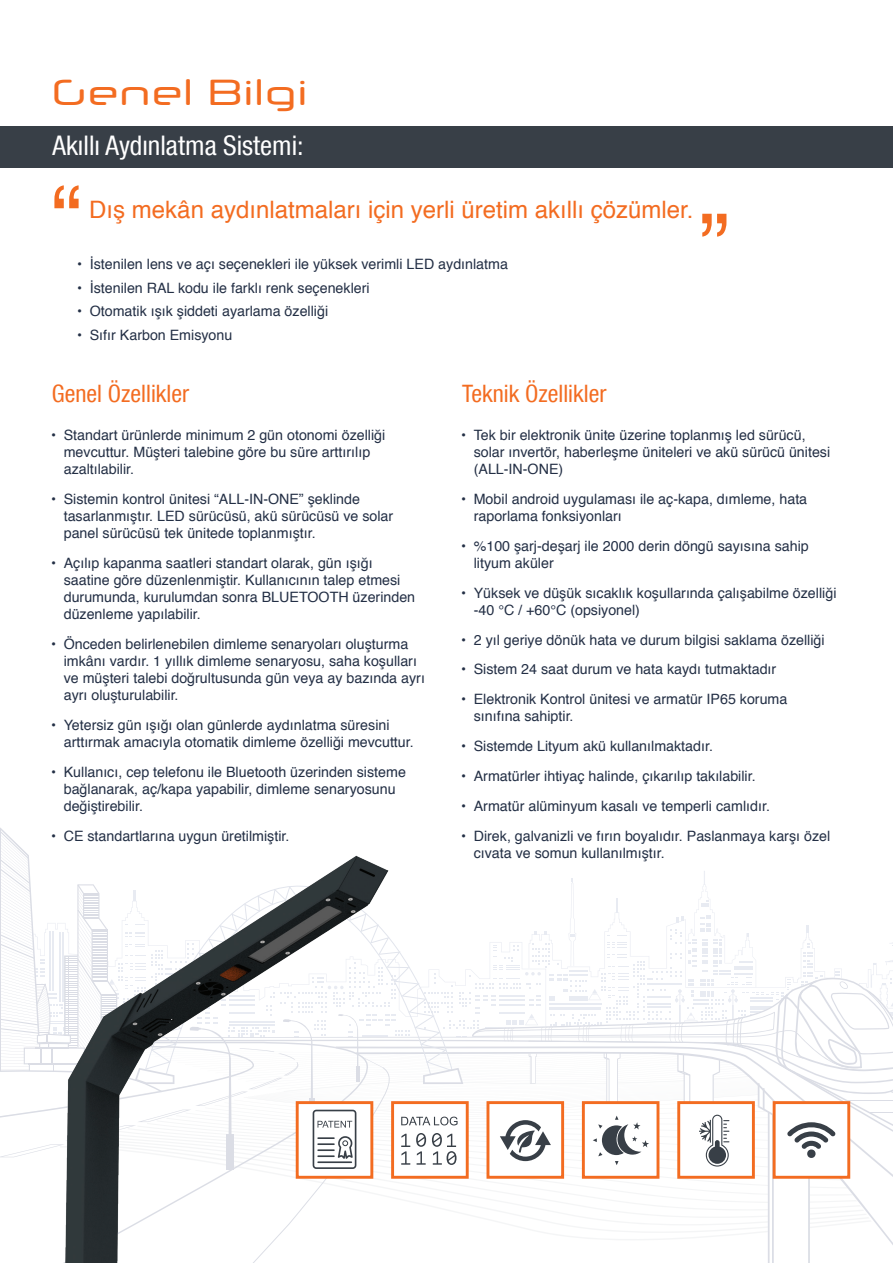
<style>
.page{position:relative;width:893px;height:1263px;background:#fff}
.page>*{position:absolute;margin:0;border:0;box-sizing:border-box;transform-origin:0 0}
.t1{font:36px "Neuropol X Rg";color:#f36c21}
.t2{font:condensed 27px "Helvetica Neue LT Com";color:#fff}
.t3{font:24px "Helvetica";color:#f36c21}
.t4{font:condensed 24px "Helvetica Neue LT Com";color:#f36c21}
.t5{font:14.25px/17.1px "Helvetica";color:#232f45}
</style>
<div class="page">
<div style="left:0;top:126px;width:893px;height:41px;background:#383f47"></div>
<svg style="left:54px;top:185px;width:25px;height:23px"></svg>
<svg style="left:702px;top:214px;width:24px;height:23px"></svg>
<svg style="left:0;top:828px;width:893px;height:435px"></svg>
<h1 class="t1" style="left:51px;top:63px;width:258px">Genel Bilgi</h1>
<h2 class="t2" style="left:52px;top:129px;width:253px">Akıllı Aydınlatma Sistemi:</h2>
<h3 class="t3" style="left:89px;top:191px;width:606px">Dış mekân aydınlatmaları için yerli üretim akıllı çözümler.</h3>
<p class="t5" style="left:77px;top:256px;width:432px">• İstenilen lens ve açı seçenekleri ile yüksek verimli LED aydınlatma</p>
<p class="t5" style="left:77px;top:280px;width:294px">• İstenilen RAL kodu ile farklı renk seçenekleri</p>
<p class="t5" style="left:77px;top:303px;width:253px">• Otomatik ışık şiddeti ayarlama özelliği</p>
<p class="t5" style="left:77px;top:327px;width:157px">• Sıfır Karbon Emisyonu</p>
<h3 class="t4" style="left:52px;top:379px;width:139px">Genel Özellikler</h3>
<h3 class="t4" style="left:462px;top:379px;width:146px">Teknik Özellikler</h3>
<p class="t5" style="left:64px;top:427px;width:323px;text-indent:-13px">• Standart ürünlerde minimum 2 gün otonomi özelliği mevcuttur. Müşteri talebine göre bu süre arttırılıp azaltılabilir.</p>
<p class="t5" style="left:64px;top:491px;width:331px;text-indent:-13px">• Sistemin kontrol ünitesi “ALL-IN-ONE” şeklinde tasarlanmıştır. LED sürücüsü, akü sürücüsü ve solar panel sürücüsü tek ünitede toplanmıştır.</p>
<p class="t5" style="left:64px;top:555px;width:353px;text-indent:-13px">• Açılıp kapanma saatleri standart olarak, gün ışığı saatine göre düzenlenmiştir. Kullanıcının talep etmesi durumunda, kurulumdan sonra BLUETOOTH üzerinden düzenleme yapılabilir.</p>
<p class="t5" style="left:64px;top:636px;width:363px;text-indent:-13px">• Önceden belirlenebilen dimleme senaryoları oluşturma imkânı vardır. 1 yıllık dimleme senaryosu, saha koşulları ve müşteri talebi doğrultusunda gün veya ay bazında ayrı ayrı oluşturulabilir.</p>
<p class="t5" style="left:64px;top:717px;width:352px;text-indent:-13px">• Yetersiz gün ışığı olan günlerde aydınlatma süresini arttırmak amacıyla otomatik dimleme özelliği mevcuttur.</p>
<p class="t5" style="left:64px;top:764px;width:344px;text-indent:-13px">• Kullanıcı, cep telefonu ile Bluetooth üzerinden sisteme bağlanarak, aç/kapa yapabilir, dimleme senaryosunu değiştirebilir.</p>
<p class="t5" style="left:51px;top:828px;width:240px">• CE standartlarına uygun üretilmiştir.</p>
<p class="t5" style="left:474px;top:426px;width:358px;text-indent:-13px">• Tek bir elektronik ünite üzerine toplanmış led sürücü, solar ınvertör, haberleşme üniteleri ve akü sürücü ünitesi (ALL-IN-ONE)</p>
<p class="t5" style="left:474px;top:491px;width:335px;text-indent:-13px">• Mobil android uygulaması ile aç-kapa, dımleme, hata raporlama fonksiyonları</p>
<p class="t5" style="left:474px;top:538px;width:337px;text-indent:-13px">• %100 şarj-deşarj ile 2000 derin döngü sayısına sahip lityum aküler</p>
<p class="t5" style="left:474px;top:584px;width:364px;text-indent:-13px">• Yüksek ve düşük sıcaklık koşullarında çalışabilme özelliği -40 °C / +60°C (opsiyonel)</p>
<p class="t5" style="left:461px;top:631px;width:365px">• 2 yıl geriye dönük hata ve durum bilgisi saklama özelliği</p>
<p class="t5" style="left:461px;top:661px;width:317px">• Sistem 24 saat durum ve hata kaydı tutmaktadır</p>
<p class="t5" style="left:474px;top:691px;width:315px;text-indent:-13px">• Elektronik Kontrol ünitesi ve armatür IP65 koruma sınıfına sahiptir.</p>
<p class="t5" style="left:461px;top:738px;width:253px">• Sistemde Lityum akü kullanılmaktadır.</p>
<p class="t5" style="left:461px;top:768px;width:296px">• Armatürler ihtiyaç halinde, çıkarılıp takılabilir.</p>
<p class="t5" style="left:461px;top:798px;width:310px">• Armatür alüminyum kasalı ve temperli camlıdır.</p>
<p class="t5" style="left:474px;top:828px;width:358px;text-indent:-13px">• Direk, galvanizli ve fırın boyalıdır. Paslanmaya karşı özel cıvata ve somun kullanılmıştır.</p>
</div>
